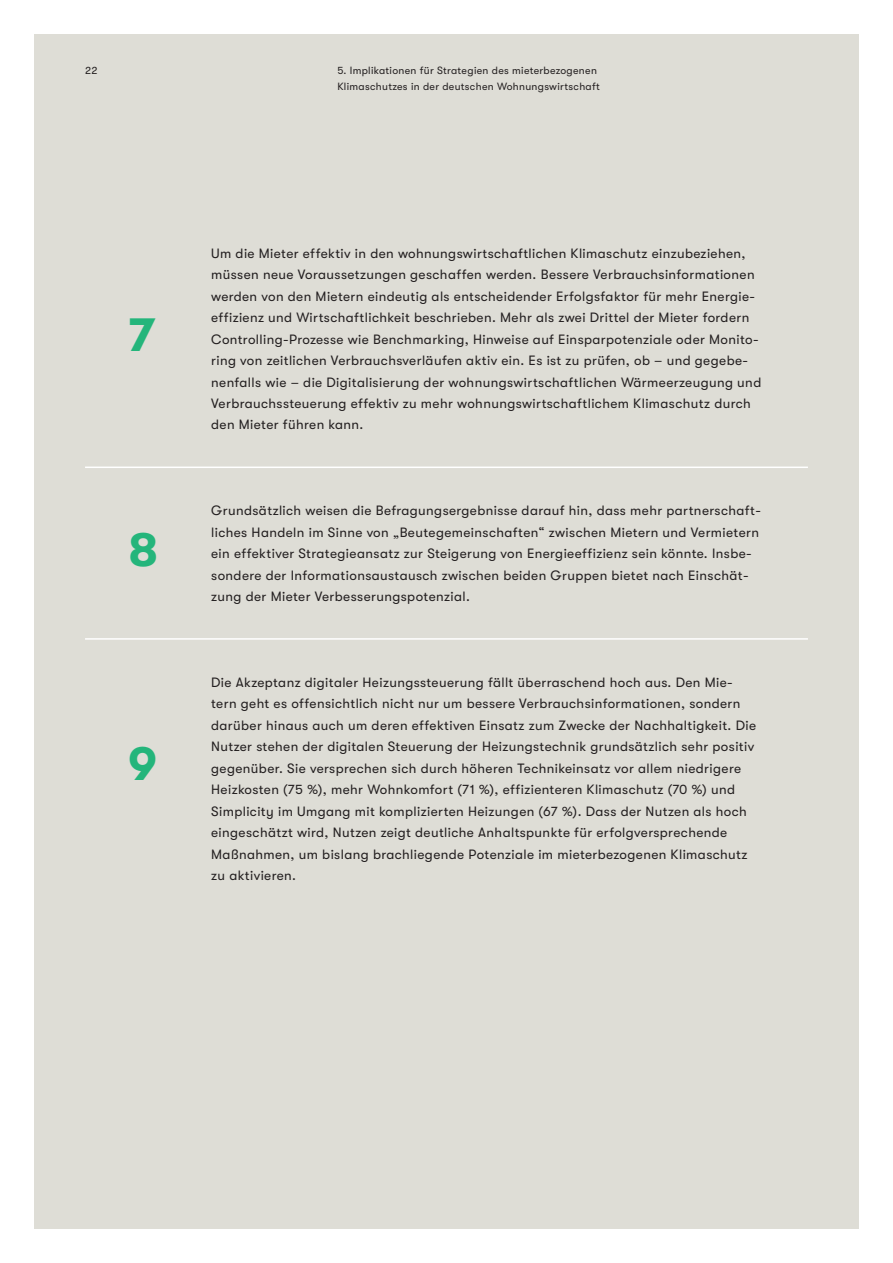
<style>
.page{position:relative;width:893px;height:1263px;background:#fff}
.page>*{position:absolute;margin:0;border:0;box-sizing:border-box;transform-origin:0 0}
.t1{font:700 48px "GT Walsheim Pro";color:#24b57b}
.t2{font:13.5px/21.5px "GT Walsheim Pro";letter-spacing:.03em;color:#231f20}
.t3{font:10.5px/16.2px "GT Walsheim Pro";letter-spacing:.03em;color:#231f20}
</style>
<div class="page">
<div style="left:34px;top:34px;width:825px;height:448px;background:#deddd6"></div>
<div style="left:34px;top:472px;width:825px;height:183px;background:#deddd6"></div>
<div style="left:34px;top:644px;width:825px;height:585px;background:#deddd6"></div>
<hr style="left:85px;top:466px;width:723px;height:2px;background:#fff">
<hr style="left:85px;top:638px;width:723px;height:2px;background:#fff">
<p class="t3" style="left:85px;top:62px;width:14px">22</p>
<p class="t3" style="left:337px;top:62px;width:264px">5. Implikationen für Strategien des mieterbezogenen<br>Klimaschutzes in der deutschen Wohnungswirtschaft</p>
<h1 class="t1" style="left:129px;top:308px;width:29px">7</h1>
<h1 class="t1" style="left:129px;top:522px;width:31px">8</h1>
<h1 class="t1" style="left:129px;top:737px;width:30px">9</h1>
<p class="t2" style="left:211px;top:242px;width:552px">Um die Mieter effektiv in den wohnungswirtschaftlichen Klimaschutz einzubeziehen, müssen neue Voraussetzungen geschaffen werden. Bessere Verbrauchsinformationen werden von den Mietern eindeutig als entscheidender Erfolgsfaktor für mehr Energie&shy;effizienz und Wirtschaftlichkeit beschrieben. Mehr als zwei Drittel der Mieter fordern Controlling-Prozesse wie Benchmarking, Hinweise auf Einsparpotenziale oder Monito&shy;ring von zeitlichen Verbrauchsverläufen aktiv ein. Es ist zu prüfen, ob – und gegebe&shy;nenfalls wie – die Digitalisierung der wohnungswirtschaftlichen Wärmeerzeugung und Verbrauchssteuerung effektiv zu mehr wohnungswirtschaftlichem Klimaschutz durch den Mieter führen kann.</p>
<p class="t2" style="left:211px;top:500px;width:551px">Grundsätzlich weisen die Befragungsergebnisse darauf hin, dass mehr partnerschaft&shy;liches Handeln im Sinne von „Beutegemeinschaften“ zwischen Mietern und Vermietern ein effektiver Strategieansatz zur Steigerung von Energieeffizienz sein könnte. Insbe&shy;sondere der Informationsaustausch zwischen beiden Gruppen bietet nach Einschät&shy;zung der Mieter Verbesserungspotenzial.</p>
<p class="t2" style="left:211px;top:672px;width:546px">Die Akzeptanz digitaler Heizungssteuerung fällt überraschend hoch aus. Den Mie&shy;tern geht es offensichtlich nicht nur um bessere Verbrauchsinformationen, sondern darüber hinaus auch um deren effektiven Einsatz zum Zwecke der Nachhaltigkeit. Die Nutzer stehen der digitalen Steuerung der Heizungstechnik grundsätzlich sehr positiv gegenüber. Sie versprechen sich durch höheren Technikeinsatz vor allem niedrigere Heizkosten (75 %), mehr Wohnkomfort (71 %), effizienteren Klimaschutz (70 %) und Simplicity im Umgang mit komplizierten Heizungen (67 %). Dass der Nutzen als hoch eingeschätzt wird, Nutzen zeigt deutliche Anhaltspunkte für erfolgversprechende Maßnahmen, um bislang brachliegende Potenziale im mieterbezogenen Klimaschutz zu aktivieren.</p>
</div>
